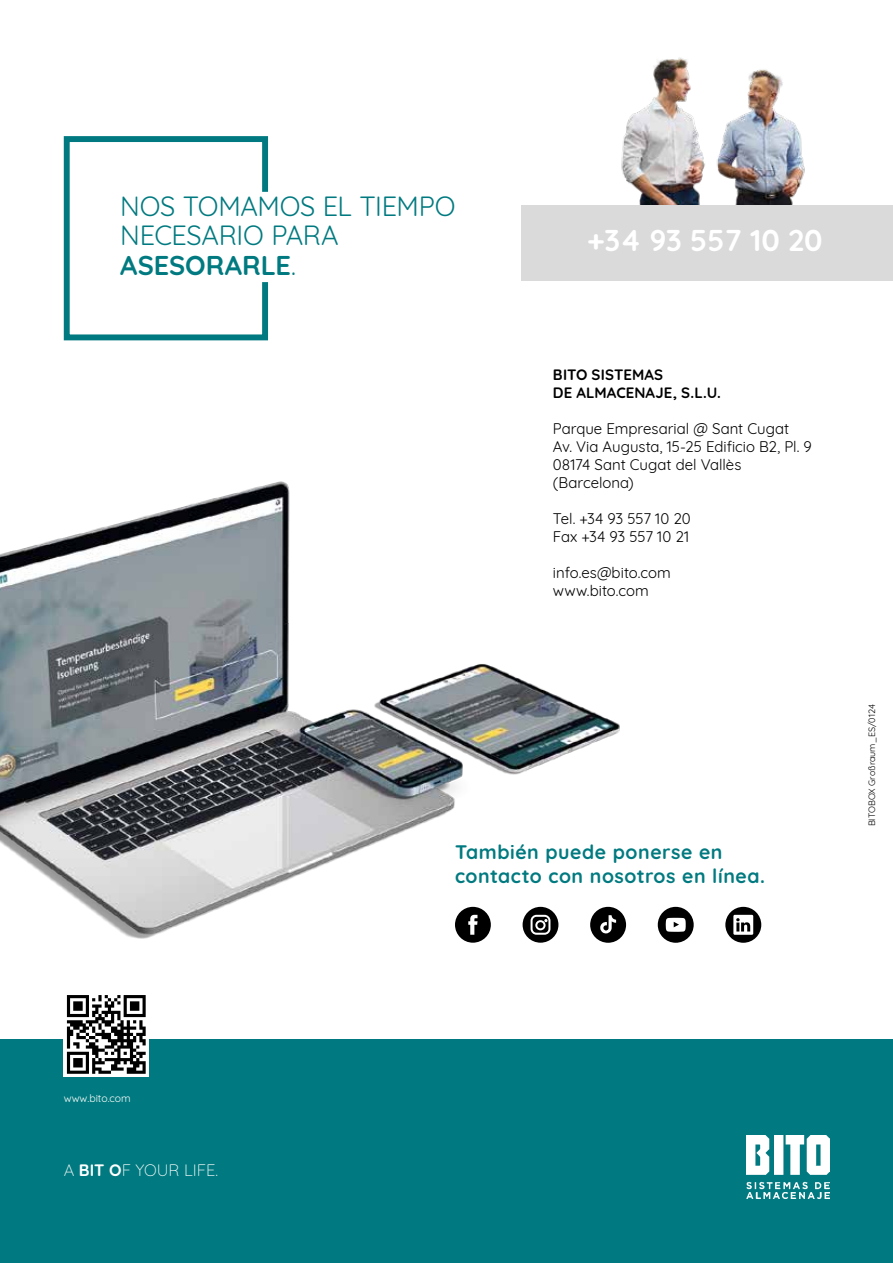
<style>
.page{position:relative;width:893px;height:1263px;background:#fff}
.page>*{position:absolute;margin:0;border:0;box-sizing:border-box;transform-origin:0 0}
.t1{font:700 30px "Quicksand";color:#fff}
.t2{font:27.15px/29.4px "Quicksand";letter-spacing:-.01em;color:#007a80}
.t3{font:700 19.5px/24px "Quicksand";letter-spacing:.03em;color:#007a80}
.t4{font:300 16.5px "Quicksand";color:#fff}
.t5{font:15px/18px "Quicksand";color:#000}
.t6{font:700 15px/18px "Quicksand";letter-spacing:.005em;color:#000}
.t7{font:10.5px "Quicksand";color:#fff}
.t8{font:9px "Quicksand";color:#000}
.s1{font-weight:700}
</style>
<div class="page">
<div style="left:0;top:1039px;width:893px;height:224px;background:#007a80"></div>
<div style="left:522px;top:205px;width:371px;height:76px;background:#dadada"></div>
<img style="left:621px;top:57px;width:184px;height:148px">
<svg style="left:63px;top:136px;width:206px;height:205px"></svg>
<div style="left:64px;top:992px;width:85px;height:85px;background:#fff"></div>
<svg style="left:67px;top:1059px;width:79px;height:15px"></svg>
<img style="left:0;top:481px;width:762px;height:578px">
<img style="left:746px;top:1135px;width:83px;height:63px">
<h2 class="t2" style="left:120px;top:189px;width:337px">NOS TOMAMOS EL TIEMPO<br>NECESARIO PARA<br><span class="s1">ASESORARLE</span>.</h2>
<h1 class="t1" style="left:587px;top:216px;width:237px">+34 93 557 10 20</h1>
<p class="t6" style="left:553px;top:364px;width:169px">BITO SISTEMAS<br>DE ALMACENAJE, S.L.U.</p>
<p class="t5" style="left:553px;top:418px;width:260px">Parque Empresarial @ Sant Cugat<br>Av. Via Augusta, 15-25 Edificio B2, Pl. 9<br>08174 Sant Cugat del Vallès (Barcelona)</p>
<p class="t5" style="left:553px;top:508px;width:139px">Tel. +34 93 557 10 20<br>Fax +34 93 557 10 21</p>
<p class="t5" style="left:553px;top:562px;width:119px">info.es@bito.com www.bito.com</p>
<h3 class="t3" style="left:455px;top:838px;width:312px">También puede ponerse en contacto con nosotros en línea.</h3>
<p class="t8" style="left:865px;top:826px;width:124px;rotate:-90deg">BITOBOX Großraum_ES/0124</p>
<p class="t7" style="left:64px;top:1090px;width:69px">www.bito.com</p>
<p class="t4" style="left:64px;top:1157px;width:156px">A <span class="s1">BIT O</span>F YOUR LIFE.</p>
</div>
